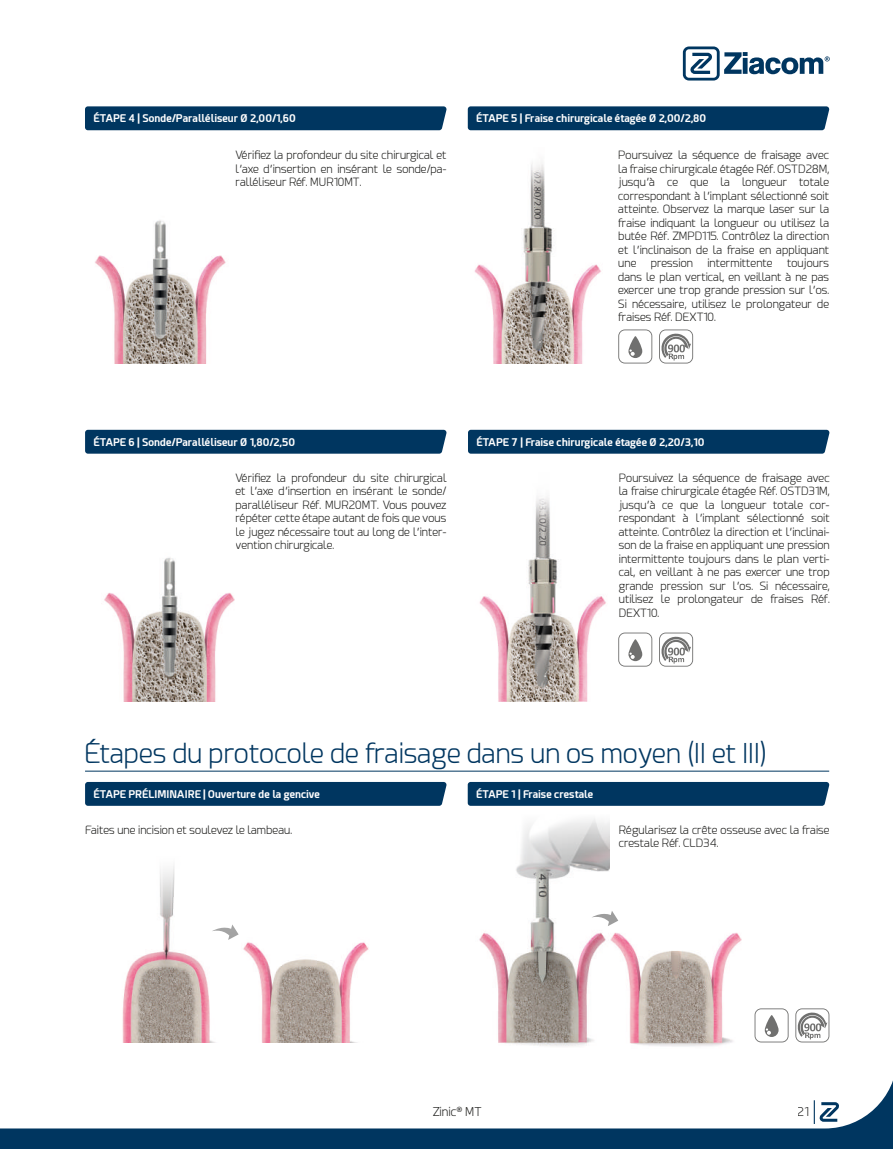
<style>
.page{position:relative;width:893px;height:1149px;background:#fff}
.page>*{position:absolute;margin:0;border:0;box-sizing:border-box;transform-origin:0 0}
.t1{font:300 27px "Esphimere";color:#003660}
.t2{font:300 12px "Esphimere";color:#1d1d1b}
.t3{font:300 11.25px/13.5px "Esphimere";color:#1d1d1b;text-align:justify}
.t4{font:700 10.5px "Esphimere";color:#fff}
</style>
<div class="page">
<img style="left:479px;top:818px;width:130px;height:228px">
<hr style="left:85px;top:770px;width:744px;height:1px;background:#003660">
<img style="left:243px;top:942px;width:126px;height:99px">
<img style="left:122px;top:865px;width:89px;height:176px">
<svg style="left:212px;top:924px;width:27px;height:15px"></svg>
<div style="left:85px;top:781px;width:362px;height:24px;background:#003660"></div>
<div style="left:85px;top:429px;width:362px;height:24px;background:#003660"></div>
<div style="left:468px;top:429px;width:362px;height:24px;background:#003660"></div>
<div style="left:468px;top:781px;width:362px;height:24px;background:#003660"></div>
<div style="left:85px;top:106px;width:362px;height:24px;background:#003660"></div>
<img style="left:95px;top:220px;width:131px;height:143px">
<div style="left:468px;top:106px;width:361px;height:24px;background:#003660"></div>
<img style="left:474px;top:163px;width:127px;height:200px">
<svg style="left:755px;top:1008px;width:34px;height:34px"></svg>
<svg style="left:795px;top:1008px;width:34px;height:34px"></svg>
<svg style="left:618px;top:329px;width:34px;height:34px"></svg>
<svg style="left:659px;top:329px;width:34px;height:34px"></svg>
<svg style="left:618px;top:632px;width:34px;height:34px"></svg>
<svg style="left:659px;top:632px;width:34px;height:34px"></svg>
<img style="left:608px;top:926px;width:134px;height:121px">
<svg style="left:591px;top:910px;width:27px;height:15px"></svg>
<img style="left:479px;top:497px;width:127px;height:204px">
<img style="left:104px;top:557px;width:131px;height:144px">
<svg style="left:683px;top:46px;width:147px;height:34px"></svg>
<svg style="left:0;top:1080px;width:893px;height:68px"></svg>
<svg style="left:814px;top:1099px;width:25px;height:24px"></svg>
<p class="t4" style="left:94px;top:112px;width:204px">ÉTAPE 4 | Sonde/Paralléliseur Ø 2,00/1,60</p>
<p class="t3" style="left:236px;top:149px;width:212px">Vérifiez la profondeur du site chirurgical et l’axe d’insertion en insérant le sonde/pa&shy;ralléliseur Réf. MUR10MT.</p>
<p class="t4" style="left:476px;top:112px;width:231px">ÉTAPE 5 | Fraise chirurgicale étagée Ø 2,00/2,80</p>
<p class="t3" style="left:618px;top:149px;width:212px">Poursuivez la séquence de fraisage avec la fraise chirurgicale étagée Réf. OSTD28M, jusqu’à ce que la longueur totale correspondant à l’implant sélectionné soit atteinte. Observez la marque laser sur la fraise indiquant la longueur ou utilisez la butée Réf. ZMPD115. Contrôlez la direction et l’inclinaison de la fraise en appliquant une</p>
<p class="t3" style="left:618px;top:257px;width:212px;text-indent:169px">toujours dans le plan vertical, en veillant à ne pas exercer une trop grande pression sur l’os.<br>Si nécessaire, utilisez le prolongateur de fraises Réf. DEXT10.</p>
<p class="t3" style="left:651px;top:257px;width:44px">pression</p>
<p class="t3" style="left:707px;top:257px;width:67px">intermittente</p>
<p class="t4" style="left:94px;top:435px;width:203px">ÉTAPE 6 | Sonde/Paralléliseur Ø 1,80/2,50</p>
<p class="t4" style="left:476px;top:435px;width:230px">ÉTAPE 7 | Fraise chirurgicale étagée Ø 2,20/3,10</p>
<p class="t3" style="left:236px;top:471px;width:212px">Vérifiez la profondeur du site chirurgical et l’axe d’insertion en insérant le sonde/ paralléliseur Réf. MUR20MT. Vous pouvez répéter cette étape autant de fois que vous le jugez nécessaire tout au long de l’inter&shy;vention chirurgicale.</p>
<p class="t3" style="left:619px;top:471px;width:212px">Poursuivez la séquence de fraisage avec la fraise chirurgicale étagée Réf. OSTD31M, jusqu’à ce que la longueur totale cor&shy;respondant à l’implant sélectionné soit atteinte. Contrôlez la direction et l’inclinai&shy;son de la fraise en appliquant une pression intermittente toujours dans le plan verti&shy;cal, en veillant à ne pas exercer une trop grande pression sur l’os. Si nécessaire, utilisez le prolongateur de fraises Réf.<br>DEXT10.</p>
<h1 class="t1" style="left:85px;top:737px;width:684px">Étapes du protocole de fraisage dans un os moyen (II et III)</h1>
<p class="t4" style="left:94px;top:787px;width:228px">ÉTAPE PRÉLIMINAIRE | Ouverture de la gencive</p>
<p class="t3" style="left:85px;top:823px;width:209px">Faites une incision et soulevez le lambeau.</p>
<p class="t4" style="left:476px;top:787px;width:119px">ÉTAPE 1 | Fraise crestale</p>
<p class="t3" style="left:619px;top:822px;width:212px">Régularisez la crête osseuse avec la fraise crestale Réf. CLD34.</p>
<p class="t2" style="left:433px;top:1104px;width:50px">Zinic<sup>®</sup> MT</p>
<p class="t2" style="left:798px;top:1104px;width:13px">21</p>
</div>
